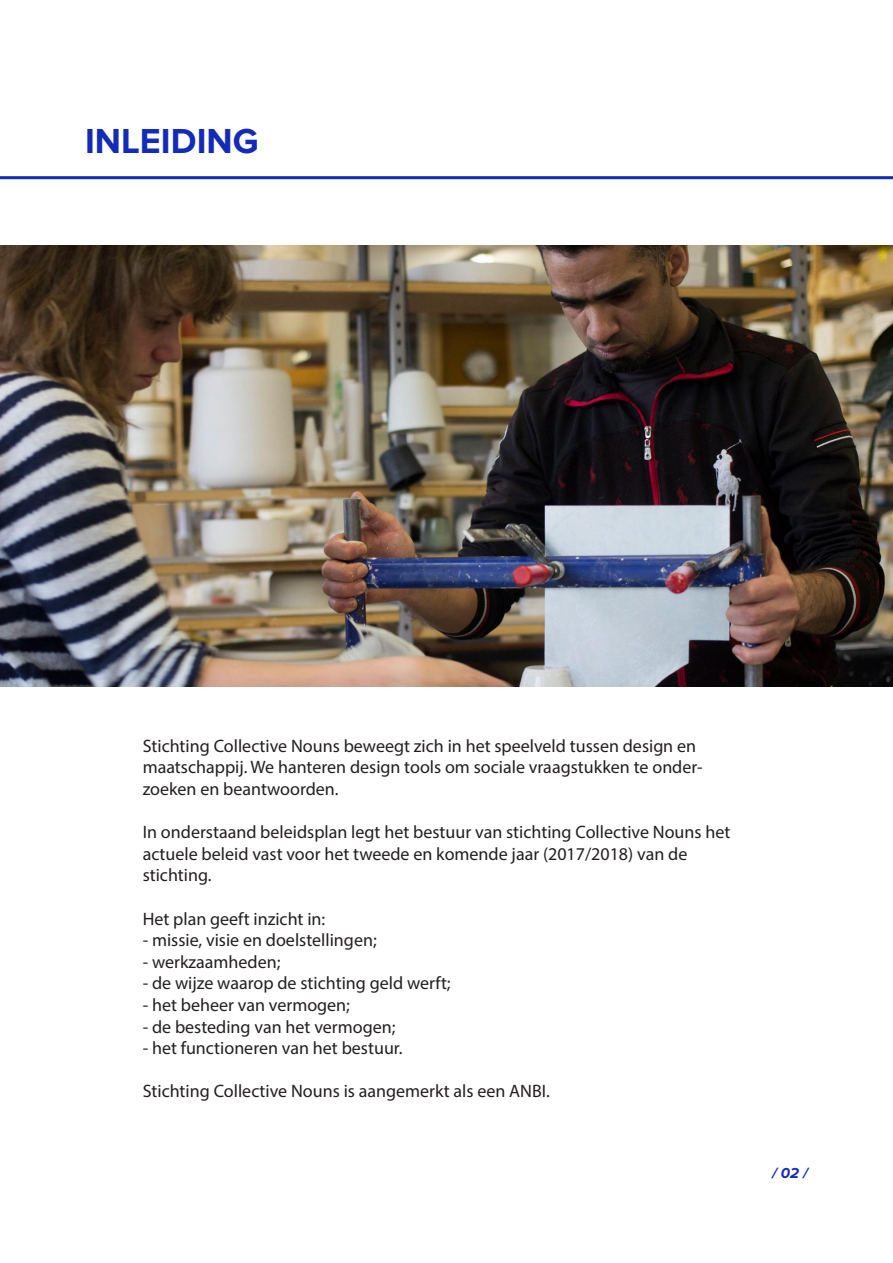
<style>
.page{position:relative;width:893px;height:1263px;background:#fff}
.page>*{position:absolute;margin:0;border:0;box-sizing:border-box;transform-origin:0 0}
.t1{font:700 36px "Proxima Nova";color:#132bb9}
.t2{font:18px/21.6px "Myriad Pro";color:#231f20}
.t3{font:italic 700 15px "Proxima Nova";color:#132bb9}
</style>
<div class="page">
<hr style="left:0;top:176px;width:893px;height:3px;background:#132bb9">
<img style="left:0;top:246px;width:893px;height:440px">
<p class="t1" style="left:85px;top:120px;width:175px">INLEIDING</p>
<p class="t2" style="left:143px;top:734px;width:562px">Stichting Collective Nouns beweegt zich in het speelveld tussen design en maatschappij. We hanteren design tools om sociale vraagstukken te onder&shy;zoeken en beantwoorden.</p>
<p class="t2" style="left:143px;top:821px;width:589px">In onderstaand beleidsplan legt het bestuur van stichting Collective Nouns het actuele beleid vast voor het tweede en komende jaar (2017/2018) van de stichting.</p>
<p class="t2" style="left:143px;top:907px;width:184px">Het plan geeft inzicht in:</p>
<p class="t2" style="left:143px;top:929px;width:236px">- missie, visie en doelstellingen;</p>
<p class="t2" style="left:143px;top:950px;width:139px">- werkzaamheden;</p>
<p class="t2" style="left:143px;top:972px;width:309px">- de wijze waarop de stichting geld werft;</p>
<p class="t2" style="left:143px;top:994px;width:209px">- het beheer van vermogen;</p>
<p class="t2" style="left:143px;top:1015px;width:254px">- de besteding van het vermogen;</p>
<p class="t2" style="left:143px;top:1037px;width:261px">- het functioneren van het bestuur.</p>
<p class="t2" style="left:143px;top:1080px;width:409px">Stichting Collective Nouns is aangemerkt als een ANBI.</p>
<p class="t3" style="left:772px;top:1164px;width:37px">/ 02 /</p>
</div>
